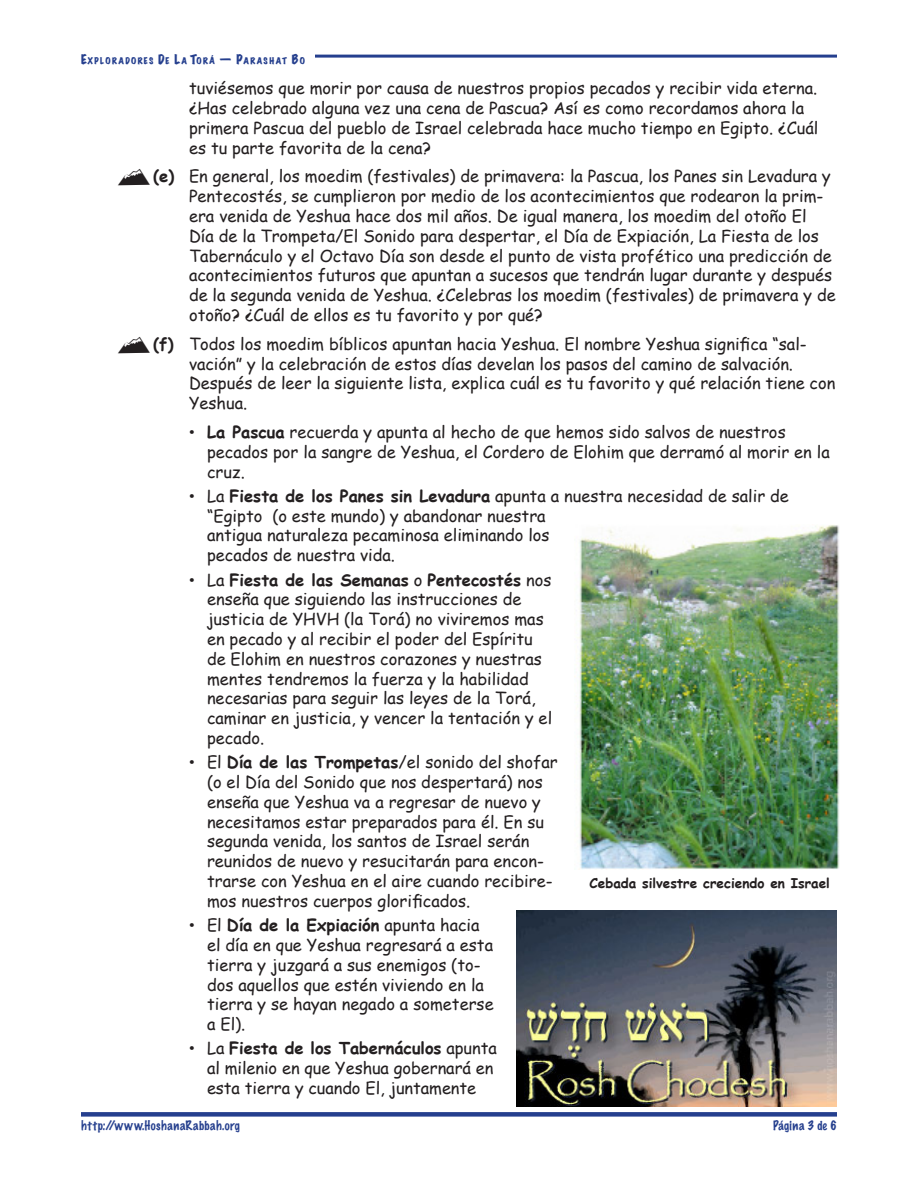
<style>
.page{position:relative;width:918px;height:1188px;background:#fff}
.page>*{position:absolute;margin:0;border:0;box-sizing:border-box;transform-origin:0 0}
.TE_Lists_bullets__L{font:16.5px/19.8px "Comic Sans MS";color:#231f20}
.TE_Lists_MTN_dbat{font:16.5px/19.8px "Comic Sans MS";color:#231f20}
.TE_Caption{font:700 13.5px "Comic Sans MS";color:#231f20}
.t1{font:100 12px "Marker Felt";letter-spacing:.045em;color:#253f8e}
.t2{font:100 12px "Marker Felt";letter-spacing:.015em;color:#253f8e}
.t3{font:expanded 8.4px "Marker Felt";letter-spacing:.155em;color:#253f8e}
.s1{font-size:12px}
.s2{font-size:10.5px}
.s3{font-family:"Outfitters"}
.s4{font-weight:700}
.s5{font-family:"Adobe Caslon Pro"}
</style>
<div class="page">
<hr style="left:315px;top:55px;width:522px;height:3px;background:#253f8e">
<div style="left:81px;top:1112px;width:756px;height:5px;background:#253f8e"></div>
<img style="left:516px;top:911px;width:321px;height:196px">
<img style="left:577px;top:525px;width:262px;height:345px">
<p class="t3" style="left:81px;top:54px;width:226px"><span class="s1">E</span>XPLORADORES <span class="s1">D</span>E <span class="s1">L</span>A <span class="s1">T</span>OR<span class="s2">Á</span> <span class="s1">— P</span>ARASHAT <span class="s1">B</span>O</p>
<p class="TE_Lists_MTN_dbat" style="left:189px;top:78px;width:631px">tuviésemos que morir por causa de nuestros propios pecados y recibir vida eterna. ¿Has celebrado alguna vez una cena de Pascua? Así es como recordamos ahora la primera Pascua del pueblo de Israel celebrada hace mucho tiempo en Egipto. ¿Cuál es tu parte favorita de la cena?</p>
<p class="TE_Lists_MTN_dbat" style="left:189px;top:166px;width:648px;text-indent:-72px"><span class="s3">x</span><span class="s4">(e)</span> En general, los moedim (festivales) de primavera: la Pascua, los Panes sin Levadura y Pentecostés, se cumplieron por medio de los acontecimientos que rodearon la prim&shy;era venida de Yeshua hace dos mil años. De igual manera, los moedim del otoño El<br>Día de la Trompeta/El Sonido para despertar, el Día de Expiación, La Fiesta de los Tabernáculo y el Octavo Día son desde el punto de vista profético una predicción de acontecimientos futuros que apuntan a sucesos que tendrán lugar durante y después de la segunda venida de Yeshua. ¿Celebras los moedim (festivales) de primavera y de otoño? ¿Cuál de ellos es tu favorito y por qué?</p>
<p class="TE_Lists_MTN_dbat" style="left:189px;top:333px;width:648px;text-indent:-72px"><span class="s3">x</span><span class="s4">(f)</span> Todos los moedim bíblicos apuntan hacia Yeshua. El nombre Yeshua significa “sal&shy;vación” y la celebración de estos días develan los pasos del camino de salvación.<br>Después de leer la siguiente lista, explica cuál es tu favorito y qué relación tiene con Yeshua.</p>
<p class="TE_Lists_bullets__L" style="left:207px;top:422px;width:624px;text-indent:-18px"><span class="s5">•</span> <span class="s4">La Pascua</span> recuerda y apunta al hecho de que hemos sido salvos de nuestros pecados por la sangre de Yeshua, el Cordero de Elohim que derramó al morir en la cruz.</p>
<p class="TE_Lists_bullets__L" style="left:207px;top:485px;width:584px;text-indent:-18px"><span class="s5">•</span> La <span class="s4">Fiesta de los Panes sin Levadura</span> apunta a nuestra necesidad de salir de “Egipto (o este mundo) y abandonar nuestra<br>antigua naturaleza pecaminosa eliminando los<br>pecados de nuestra vida.</p>
<p class="TE_Lists_bullets__L" style="left:207px;top:569px;width:347px;text-indent:-18px"><span class="s5">•</span> La <span class="s4">Fiesta de las Semanas</span> o <span class="s4">Pentecostés</span> nos enseña que siguiendo las instrucciones de justicia de YHVH (la Torá) no viviremos mas en pecado y al recibir el poder del Espíritu de Elohim en nuestros corazones y nuestras mentes tendremos la fuerza y la habilidad necesarias para seguir las leyes de la Torá, caminar en justicia, y vencer la tentación y el pecado.</p>
<p class="TE_Lists_bullets__L" style="left:207px;top:752px;width:352px;text-indent:-18px"><span class="s5">•</span> El <span class="s4">Día de las Trompetas</span>/el sonido del shofar (o el Día del Sonido que nos despertará) nos enseña que Yeshua va a regresar de nuevo y necesitamos estar preparados para él. En su segunda venida, los santos de Israel serán reunidos de nuevo y resucitarán para encon&shy;trarse con Yeshua en el aire cuando recibire&shy;mos nuestros cuerpos glorificados.</p>
<p class="TE_Lists_bullets__L" style="left:207px;top:915px;width:288px;text-indent:-18px"><span class="s5">•</span> El <span class="s4">Día de la Expiación</span> apunta hacia el día en que Yeshua regresará a esta tierra y juzgará a sus enemigos (to&shy;dos aquellos que estén viviendo en la tierra y se hayan negado a someterse a El).</p>
<p class="TE_Lists_bullets__L" style="left:207px;top:1038px;width:291px;text-indent:-18px"><span class="s5">•</span> La <span class="s4">Fiesta de los Tabernáculos</span> apunta al milenio en que Yeshua gobernará en esta tierra y cuando El, juntamente</p>
<p class="TE_Caption" style="left:590px;top:873px;width:242px">Cebada silvestre creciendo en Israel</p>
<p class="t1" style="left:81px;top:1117px;width:161px">http://www.HoshanaRabbah.org</p>
<p class="t2" style="left:773px;top:1117px;width:65px">Página 3 de 6</p>
</div>
